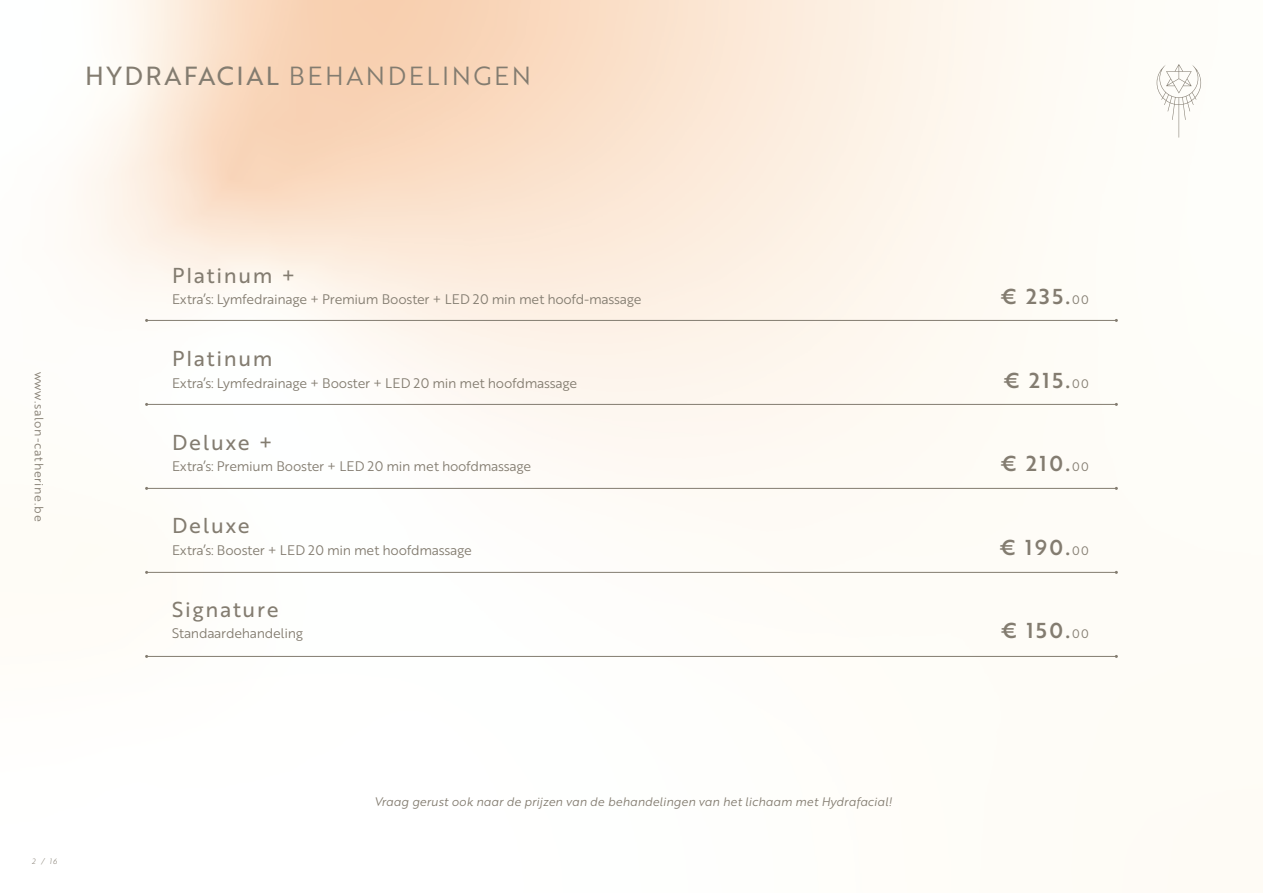
<style>
.page{position:relative;width:1263px;height:893px;background:#fff}
.page>*{position:absolute;margin:0;border:0;box-sizing:border-box;transform-origin:0 0}
.t1{font:25.5px "Brother 1816 Book";letter-spacing:.1em;color:#837c70}
.t2{font:21px "Brother 1816 Regular";letter-spacing:.08em;color:#837c70}
.t3{font:21px "Brother 1816 Medium";letter-spacing:.12em;color:#837c70}
.t4{font:13.5px "Brother 1816 Book";letter-spacing:-.02em;color:#837c70}
.t5{font:12px "Brother 1816 Book Italic";color:#837c70}
.t6{font:12px "Brother 1816 Book";letter-spacing:.06em;color:#837c70}
.t7{font:7.5px "Brother 1816 Light Italic";color:#837c70}
.s1{font-family:"Brother 1816 Regular"}
.s2{font-family:"Brother 1816 Book";font-size:12px}
</style>
<div class="page">
<svg style="left:1157px;top:64px;width:44px;height:74px"></svg>
<hr style="left:147px;top:488px;width:969px;height:1px;background:#837c70">
<hr style="left:147px;top:404px;width:969px;height:1px;background:#837c70">
<hr style="left:147px;top:320px;width:969px;height:1px;background:#837c70">
<hr style="left:147px;top:572px;width:969px;height:1px;background:#837c70">
<hr style="left:147px;top:656px;width:969px;height:1px;background:#837c70">
<h1 class="t1" style="left:85px;top:57px;width:448px"><span class="s1">HYDRAFACIAL</span> BEHANDELINGEN</h1>
<p class="t6" style="left:48px;top:371px;width:151px;rotate:90deg">www.salon-catherine.be</p>
<p class="t7" style="left:32px;top:856px;width:27px">2 / 16</p>
<h2 class="t2" style="left:172px;top:259px;width:125px">Platinum +</h2>
<p class="t4" style="left:172px;top:289px;width:471px">Extra’s: Lymfedrainage + Premium Booster + LED 20 min met hoofd-massage</p>
<h2 class="t3" style="left:1000px;top:281px;width:90px">€ 235.<span class="s2">00</span></h2>
<h2 class="t2" style="left:172px;top:343px;width:102px">Platinum</h2>
<p class="t4" style="left:172px;top:373px;width:406px">Extra’s: Lymfedrainage + Booster + LED 20 min met hoofdmassage</p>
<h2 class="t3" style="left:1004px;top:364px;width:87px">€ 215.<span class="s2">00</span></h2>
<h2 class="t2" style="left:172px;top:426px;width:102px">Deluxe +</h2>
<p class="t4" style="left:172px;top:456px;width:360px">Extra’s: Premium Booster + LED 20 min met hoofdmassage</p>
<h2 class="t3" style="left:1000px;top:448px;width:90px">€ 210.<span class="s2">00</span></h2>
<h2 class="t2" style="left:172px;top:510px;width:79px">Deluxe</h2>
<p class="t4" style="left:172px;top:540px;width:301px">Extra’s: Booster + LED 20 min met hoofdmassage</p>
<h2 class="t3" style="left:999px;top:531px;width:91px">€ 190.<span class="s2">00</span></h2>
<h2 class="t2" style="left:172px;top:593px;width:108px">Signature</h2>
<p class="t4" style="left:172px;top:623px;width:132px">Standaardehandeling</p>
<h2 class="t3" style="left:1001px;top:615px;width:89px">€ 150.<span class="s2">00</span></h2>
<p class="t5" style="left:374px;top:793px;width:519px">Vraag gerust ook naar de prijzen van de behandelingen van het lichaam met Hydrafacial!</p>
</div>
